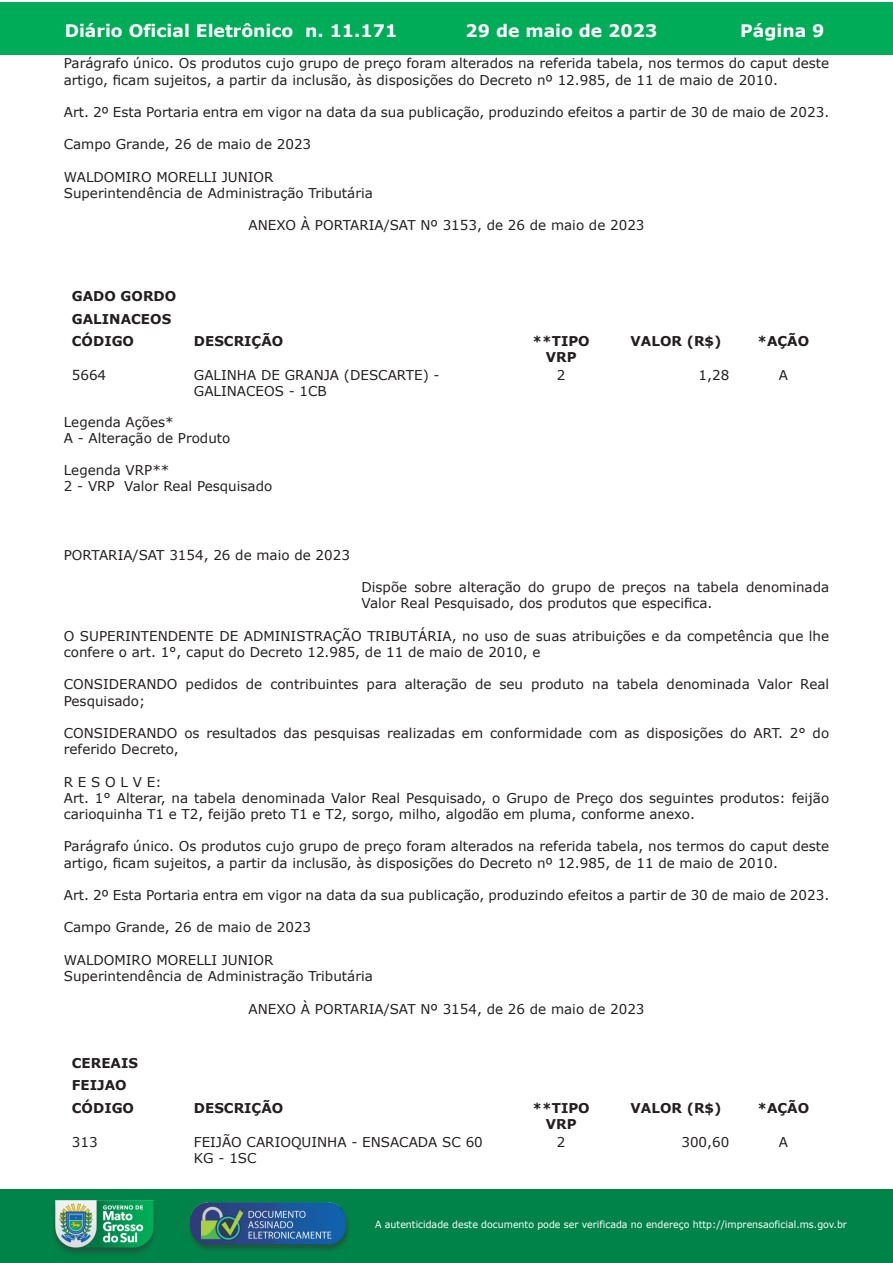
<style>
.page{position:relative;width:893px;height:1263px;background:#fff}
.page>*{position:absolute;margin:0;border:0;box-sizing:border-box;transform-origin:0 0}
.t1{font:700 17.25px "Verdana";color:#fff}
.t2{font:13.5px/16.2px "Verdana";color:#231f20}
.t3{font:700 13.5px/22.5px "Verdana";color:#231f20}
.t4{font:9.9px "Verdana";color:#fff;scale:.95 1}
</style>
<div class="page">
<div style="left:0;top:2px;width:893px;height:53px;background:#00ac57"></div>
<div style="left:1px;top:1189px;width:892px;height:74px;background:#008349"></div>
<img style="left:49px;top:1198px;width:111px;height:61px">
<img style="left:185px;top:1201px;width:168px;height:54px">
<p class="t1" style="left:65px;top:18px;width:334px">Diário Oficial Eletrônico n. 11.171</p>
<p class="t1" style="left:466px;top:18px;width:193px">29 de maio de 2023</p>
<p class="t1" style="left:740px;top:18px;width:86px">Página 9</p>
<p class="t2" style="left:64px;top:55px;width:767px">Parágrafo único. Os produtos cujo grupo de preço foram alterados na referida tabela, nos termos do caput deste artigo, ficam sujeitos, a partir da inclusão, às disposições do Decreto nº 12.985, de 11 de maio de 2010.</p>
<p class="t2" style="left:64px;top:104px;width:767px">Art. 2º Esta Portaria entra em vigor na data da sua publicação, produzindo efeitos a partir de 30 de maio de 2023.</p>
<p class="t2" style="left:64px;top:136px;width:249px">Campo Grande, 26 de maio de 2023</p>
<p class="t2" style="left:64px;top:169px;width:311px">WALDOMIRO MORELLI JUNIOR<br>Superintendência de Administração Tributária</p>
<p class="t2" style="left:249px;top:217px;width:397px">ANEXO À PORTARIA/SAT Nº 3153, de 26 de maio de 2023</p>
<p class="t3" style="left:72px;top:285px;width:106px">GADO GORDO<br>GALINACEOS<br>CÓDIGO</p>
<p class="t3" style="left:194px;top:330px;width:91px">DESCRIÇÃO</p>
<p class="t3" style="left:533px;top:333px;width:59px;line-height:16.2px;text-align:center">**TIPO<br>VRP</p>
<p class="t3" style="left:631px;top:330px;width:92px">VALOR (R$)</p>
<p class="t3" style="left:757px;top:330px;width:53px">*AÇÃO</p>
<p class="t2" style="left:72px;top:367px;width:36px">5664</p>
<p class="t2" style="left:194px;top:367px;width:247px">GALINHA DE GRANJA (DESCARTE) -<br>GALINACEOS - 1CB</p>
<p class="t2" style="left:557px;top:367px;width:10px">2</p>
<p class="t2" style="left:699px;top:367px;width:32px">1,28</p>
<p class="t2" style="left:779px;top:367px;width:11px">A</p>
<p class="t2" style="left:64px;top:413px;width:168px">Legenda Ações*<br>A - Alteração de Produto</p>
<p class="t2" style="left:64px;top:462px;width:210px">Legenda VRP**<br>2 - VRP Valor Real Pesquisado</p>
<p class="t2" style="left:64px;top:547px;width:288px">PORTARIA/SAT 3154, 26 de maio de 2023</p>
<p class="t2" style="left:361px;top:579px;width:469px">Dispõe sobre alteração do grupo de preços na tabela denominada<br>Valor Real Pesquisado, dos produtos que especifica.</p>
<p class="t2" style="left:64px;top:628px;width:767px">O SUPERINTENDENTE DE ADMINISTRAÇÃO TRIBUTÁRIA, no uso de suas atribuições e da competência que lhe confere o art. 1°, caput do Decreto 12.985, de 11 de maio de 2010, e</p>
<p class="t2" style="left:64px;top:676px;width:767px">CONSIDERANDO pedidos de contribuintes para alteração de seu produto na tabela denominada Valor Real<br>Pesquisado;</p>
<p class="t2" style="left:64px;top:725px;width:767px">CONSIDERANDO os resultados das pesquisas realizadas em conformidade com as disposições do ART. 2° do referido Decreto,</p>
<p class="t2" style="left:64px;top:773px;width:767px">R E S O L V E:<br>Art. 1° Alterar, na tabela denominada Valor Real Pesquisado, o Grupo de Preço dos seguintes produtos: feijão carioquinha T1 e T2, feijão preto T1 e T2, sorgo, milho, algodão em pluma, conforme anexo.</p>
<p class="t2" style="left:64px;top:838px;width:767px">Parágrafo único. Os produtos cujo grupo de preço foram alterados na referida tabela, nos termos do caput deste artigo, ficam sujeitos, a partir da inclusão, às disposições do Decreto nº 12.985, de 11 de maio de 2010.</p>
<p class="t2" style="left:64px;top:887px;width:767px">Art. 2º Esta Portaria entra em vigor na data da sua publicação, produzindo efeitos a partir de 30 de maio de 2023.</p>
<p class="t2" style="left:64px;top:919px;width:249px">Campo Grande, 26 de maio de 2023</p>
<p class="t2" style="left:64px;top:952px;width:311px">WALDOMIRO MORELLI JUNIOR<br>Superintendência de Administração Tributária</p>
<p class="t2" style="left:249px;top:1000px;width:397px">ANEXO À PORTARIA/SAT Nº 3154, de 26 de maio de 2023</p>
<p class="t3" style="left:72px;top:1051px;width:68px">CEREAIS<br>FEIJAO<br>CÓDIGO</p>
<p class="t3" style="left:194px;top:1096px;width:91px">DESCRIÇÃO</p>
<p class="t3" style="left:533px;top:1100px;width:59px;line-height:16.2px;text-align:center">**TIPO<br>VRP</p>
<p class="t3" style="left:631px;top:1096px;width:92px">VALOR (R$)</p>
<p class="t3" style="left:757px;top:1096px;width:53px">*AÇÃO</p>
<p class="t2" style="left:72px;top:1134px;width:27px">313</p>
<p class="t2" style="left:194px;top:1134px;width:290px">FEIJÃO CARIOQUINHA - ENSACADA SC 60<br>KG - 1SC</p>
<p class="t2" style="left:557px;top:1134px;width:10px">2</p>
<p class="t2" style="left:681px;top:1134px;width:49px">300,60</p>
<p class="t2" style="left:779px;top:1134px;width:11px">A</p>
<p class="t4" style="left:375px;top:1218px;width:498px">A autenticidade deste documento pode ser verificada no endereço http://imprensaoficial.ms.gov.br</p>
</div>
